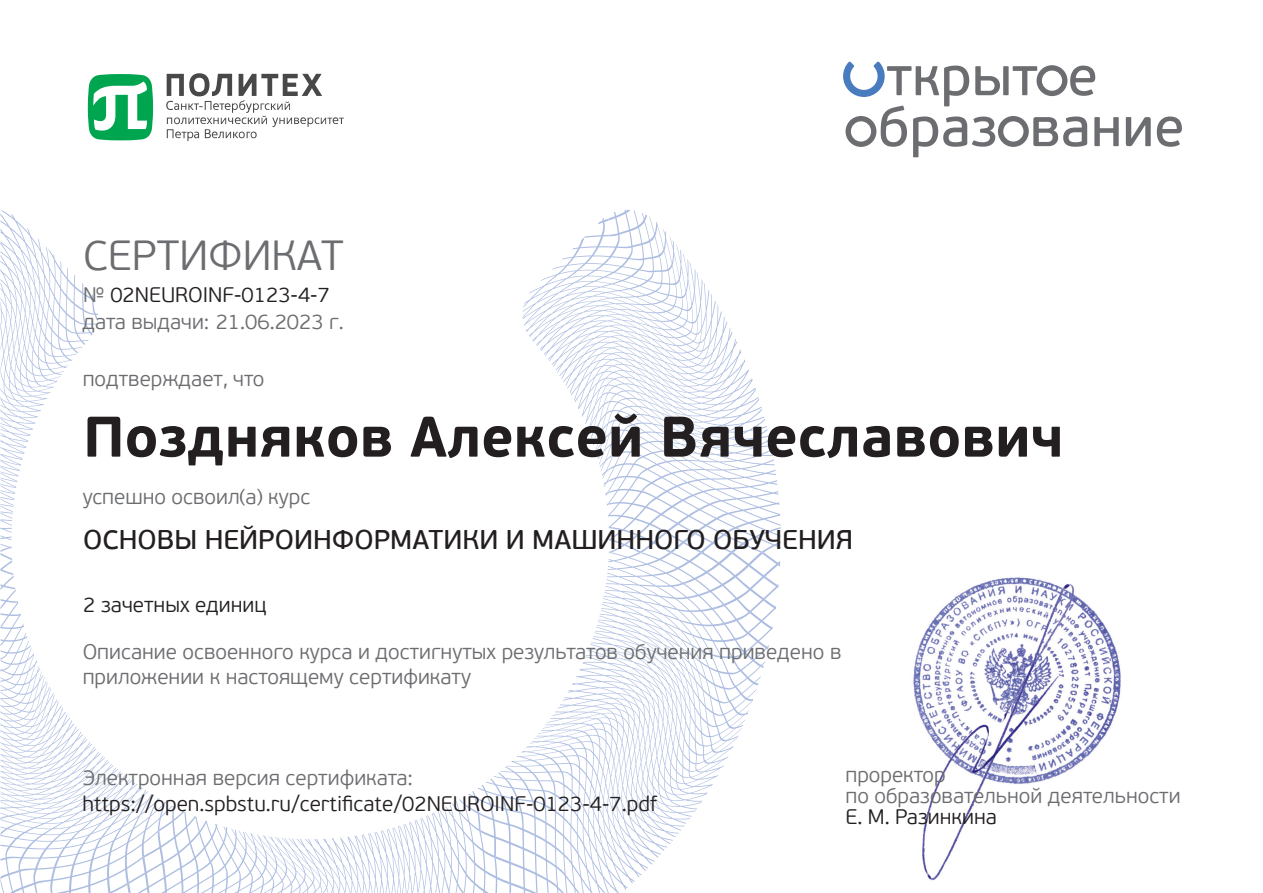
<style>
.page{position:relative;width:1263px;height:893px;background:#fff}
.page>*{position:absolute;margin:0;border:0;box-sizing:border-box;transform-origin:0 0}
.t1{font:700 57px "PF Beau Sans Pro";color:#231f20}
.t2{font:300 42px "PF Beau Sans Pro";color:#6c6d70}
.t3{font:27px "PF Beau Sans Pro Bbook";color:#231f20}
.t4{font:300 21px/25.2px "PF Beau Sans Pro";color:#6c6d70}
.t5{font:300 21px "PF Beau Sans Pro";color:#231f20}
.s1{color:#6c6d70}
</style>
<div class="page">
<svg style="left:524px;top:210px;width:245px;height:342px"></svg>
<svg style="left:0;top:210px;width:98px;height:342px"></svg>
<svg style="left:0;top:553px;width:160px;height:340px"></svg>
<svg style="left:127px;top:799px;width:336px;height:94px"></svg>
<svg style="left:463px;top:552px;width:317px;height:341px"></svg>
<svg style="left:490px;top:666px;width:274px;height:227px"></svg>
<svg style="left:843px;top:62px;width:276px;height:95px"></svg>
<svg style="left:1126px;top:117px;width:25px;height:29px"></svg>
<svg style="left:1157px;top:116px;width:25px;height:31px"></svg>
<svg style="left:166px;top:73px;width:178px;height:68px"></svg>
<svg style="left:88px;top:74px;width:65px;height:66px"></svg>
<img style="left:913px;top:577px;width:208px;height:304px">
<h2 class="t2" style="left:83px;top:231px;width:262px">СЕРТИФИКАТ</h2>
<p class="t5" style="left:83px;top:282px;width:248px"><span class="s1">№</span> 02NEUROINF-0123-4-7</p>
<p class="t4" style="left:82px;top:310px;width:263px">дата выдачи: 21.06.2023 г.</p>
<p class="t4" style="left:83px;top:366px;width:183px">подтверждает, что</p>
<h1 class="t1" style="left:83px;top:401px;width:982px">Поздняков Алексей Вячеславович</h1>
<p class="t4" style="left:83px;top:485px;width:229px">успешно освоил(а) курс</p>
<p class="t3" style="left:83px;top:524px;width:771px">ОСНОВЫ НЕЙРОИНФОРМАТИКИ И МАШИННОГО ОБУЧЕНИЯ</p>
<p class="t5" style="left:83px;top:593px;width:185px">2 зачетных единиц</p>
<p class="t4" style="left:83px;top:639px;width:760px">Описание освоенного курса и достигнутых результатов обучения приведено в приложении к настоящему сертификату</p>
<p class="t4" style="left:83px;top:766px;width:332px">Электронная версия сертификата:</p>
<p class="t5" style="left:82px;top:792px;width:576px">https://open.spbstu.ru/certificate/02NEUROINF-0123-4-7.pdf</p>
<p class="t4" style="left:845px;top:764px;width:337px;line-height:21px">проректор<br>по образовательной деятельности</p>
<p class="t5" style="left:845px;top:805px;width:153px">Е. М. Разинкина</p>
</div>
